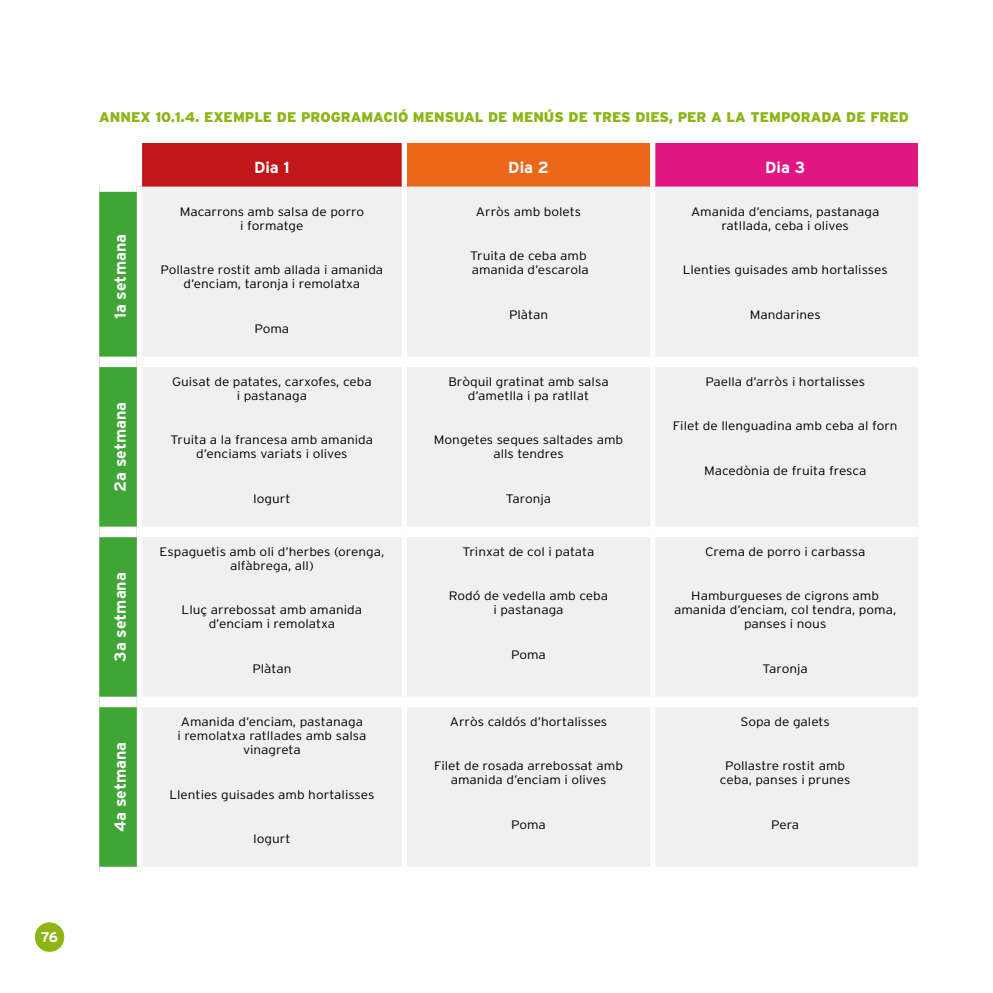
<style>
.page{position:relative;width:993px;height:993px;background:#fff}
.page>*{position:absolute;margin:0;border:0;box-sizing:border-box;transform-origin:0 0}
.CAPÇALERA{font:700 16.1px "Interstate";color:#fff}
.subTitol_Annexos_Nou{font:900 14px "Interstate";color:#8db516}
.t1{font:700 14px "Interstate";color:#fff}
.TEXT_TAULES7{font:300 12.25px/14px "Interstate";color:#000;text-align:center;scale:1.11 1}
</style>
<div class="page">
<div style="left:36px;top:922px;width:27px;height:28px;background:#8db516;border-radius:50%"></div>
<div style="left:35px;top:922px;width:29px;height:29px;border:2px solid #8db516;border-radius:50%"></div>
<div style="left:139px;top:143px;width:265px;height:43px;background:#c11718"></div>
<div style="left:404px;top:143px;width:248px;height:43px;background:#ec671a"></div>
<div style="left:652px;top:143px;width:265px;height:43px;background:#e11683"></div>
<div style="left:99px;top:192px;width:38px;height:674px;background:#3fa535"></div>
<div style="left:142px;top:186px;width:775px;height:680px;background:#f1f0f0"></div>
<div style="left:99px;top:356px;width:38px;height:11px;background:#fff"></div>
<div style="left:142px;top:356px;width:262px;height:11px;background:#fff"></div>
<div style="left:404px;top:356px;width:248px;height:11px;background:#fff"></div>
<div style="left:652px;top:356px;width:265px;height:11px;background:#fff"></div>
<div style="left:99px;top:526px;width:38px;height:11px;background:#fff"></div>
<div style="left:142px;top:526px;width:262px;height:11px;background:#fff"></div>
<div style="left:404px;top:526px;width:248px;height:11px;background:#fff"></div>
<div style="left:652px;top:526px;width:265px;height:11px;background:#fff"></div>
<div style="left:99px;top:696px;width:38px;height:11px;background:#fff"></div>
<div style="left:142px;top:696px;width:262px;height:11px;background:#fff"></div>
<div style="left:404px;top:696px;width:248px;height:11px;background:#fff"></div>
<div style="left:652px;top:696px;width:265px;height:11px;background:#fff"></div>
<div style="left:401px;top:186px;width:6px;height:170px;background:#fff"></div>
<div style="left:650px;top:186px;width:5px;height:170px;background:#fff"></div>
<div style="left:401px;top:367px;width:6px;height:159px;background:#fff"></div>
<div style="left:650px;top:367px;width:5px;height:159px;background:#fff"></div>
<div style="left:401px;top:537px;width:6px;height:159px;background:#fff"></div>
<div style="left:650px;top:537px;width:5px;height:159px;background:#fff"></div>
<div style="left:401px;top:707px;width:6px;height:159px;background:#fff"></div>
<div style="left:650px;top:707px;width:5px;height:159px;background:#fff"></div>
<div style="left:137px;top:143px;width:5px;height:43px;background:#fff"></div>
<div style="left:401px;top:143px;width:6px;height:43px;background:#fff"></div>
<div style="left:650px;top:143px;width:5px;height:43px;background:#fff"></div>
<p class="t1" style="left:41px;top:929px;width:19px">76</p>
<p class="subTitol_Annexos_Nou" style="left:99px;top:109px;width:811px">ANNEX 10.1.4. EXEMPLE DE PROGRAMACIÓ MENSUAL DE MENÚS DE TRES DIES, PER A LA TEMPORADA DE FRED</p>
<p class="CAPÇALERA" style="left:254px;top:158px;width:37px">Dia 1</p>
<p class="CAPÇALERA" style="left:508px;top:158px;width:42px">Dia 2</p>
<p class="CAPÇALERA" style="left:765px;top:158px;width:41px">Dia 3</p>
<p class="CAPÇALERA" style="left:111px;top:319px;width:87px;rotate:-90deg">1a setmana</p>
<p class="CAPÇALERA" style="left:111px;top:492px;width:92px;rotate:-90deg">2a setmana</p>
<p class="CAPÇALERA" style="left:111px;top:661px;width:91px;rotate:-90deg">3a setmana</p>
<p class="CAPÇALERA" style="left:111px;top:831px;width:92px;rotate:-90deg">4a setmana</p>
<p class="TEXT_TAULES7" style="left:180px;top:204px;width:167px">Macarrons amb salsa de porro i formatge</p>
<p class="TEXT_TAULES7" style="left:160px;top:263px;width:202px">Pollastre rostit amb allada i amanida d’enciam, taronja i remolatxa</p>
<p class="TEXT_TAULES7" style="left:254px;top:321px;width:33px">Poma</p>
<p class="TEXT_TAULES7" style="left:172px;top:374px;width:181px">Guisat de patates, carxofes, ceba i pastanaga</p>
<p class="TEXT_TAULES7" style="left:170px;top:433px;width:184px">Truita a la francesa amb amanida d’enciams variats i olives</p>
<p class="TEXT_TAULES7" style="left:253px;top:491px;width:35px">Iogurt</p>
<p class="TEXT_TAULES7" style="left:159px;top:544px;width:204px">Espaguetis amb oli d’herbes (orenga, alfàbrega, all)</p>
<p class="TEXT_TAULES7" style="left:181px;top:602px;width:164px">Lluç arrebossat amb amanida d’enciam i remolatxa</p>
<p class="TEXT_TAULES7" style="left:252px;top:661px;width:37px">Plàtan</p>
<p class="TEXT_TAULES7" style="left:177px;top:714px;width:172px">Amanida d’enciam, pastanaga<br>i remolatxa ratllades amb salsa vinagreta</p>
<p class="TEXT_TAULES7" style="left:169px;top:786px;width:186px">Llenties guisades amb hortalisses</p>
<p class="TEXT_TAULES7" style="left:253px;top:831px;width:35px">Iogurt</p>
<p class="TEXT_TAULES7" style="left:476px;top:204px;width:96px">Arròs amb bolets</p>
<p class="TEXT_TAULES7" style="left:470px;top:249px;width:108px;text-align:left">Truita de ceba amb amanida d’escarola</p>
<p class="TEXT_TAULES7" style="left:509px;top:307px;width:37px">Plàtan</p>
<p class="TEXT_TAULES7" style="left:448px;top:374px;width:146px">Bròquil gratinat amb salsa d’ametlla i pa ratllat</p>
<p class="TEXT_TAULES7" style="left:434px;top:433px;width:172px">Mongetes seques saltades amb alls tendres</p>
<p class="TEXT_TAULES7" style="left:505px;top:491px;width:42px">Taronja</p>
<p class="TEXT_TAULES7" style="left:462px;top:544px;width:120px">Trinxat de col i patata</p>
<p class="TEXT_TAULES7" style="left:449px;top:588px;width:145px">Rodó de vedella amb ceba i pastanaga</p>
<p class="TEXT_TAULES7" style="left:511px;top:647px;width:33px">Poma</p>
<p class="TEXT_TAULES7" style="left:449px;top:714px;width:143px">Arròs caldós d’hortalisses</p>
<p class="TEXT_TAULES7" style="left:434px;top:758px;width:172px">Filet de rosada arrebossat amb amanida d’enciam i olives</p>
<p class="TEXT_TAULES7" style="left:511px;top:817px;width:33px">Poma</p>
<p class="TEXT_TAULES7" style="left:690px;top:204px;width:171px">Amanida d’enciams, pastanaga ratllada, ceba i olives</p>
<p class="TEXT_TAULES7" style="left:682px;top:263px;width:186px">Llenties guisades amb hortalisses</p>
<p class="TEXT_TAULES7" style="left:749px;top:307px;width:65px">Mandarines</p>
<p class="TEXT_TAULES7" style="left:705px;top:374px;width:145px">Paella d’arròs i hortalisses</p>
<p class="TEXT_TAULES7" style="left:672px;top:419px;width:204px">Filet de llenguadina amb ceba al forn</p>
<p class="TEXT_TAULES7" style="left:703px;top:463px;width:148px">Macedònia de fruita fresca</p>
<p class="TEXT_TAULES7" style="left:704px;top:544px;width:146px">Crema de porro i carbassa</p>
<p class="TEXT_TAULES7" style="left:673px;top:588px;width:202px">Hamburgueses de cigrons amb amanida d’enciam, col tendra, poma, panses i nous</p>
<p class="TEXT_TAULES7" style="left:762px;top:661px;width:42px">Taronja</p>
<p class="TEXT_TAULES7" style="left:740px;top:714px;width:82px">Sopa de galets</p>
<p class="TEXT_TAULES7" style="left:719px;top:758px;width:119px">Pollastre rostit amb ceba, panses i prunes</p>
<p class="TEXT_TAULES7" style="left:771px;top:817px;width:27px">Pera</p>
</div>
